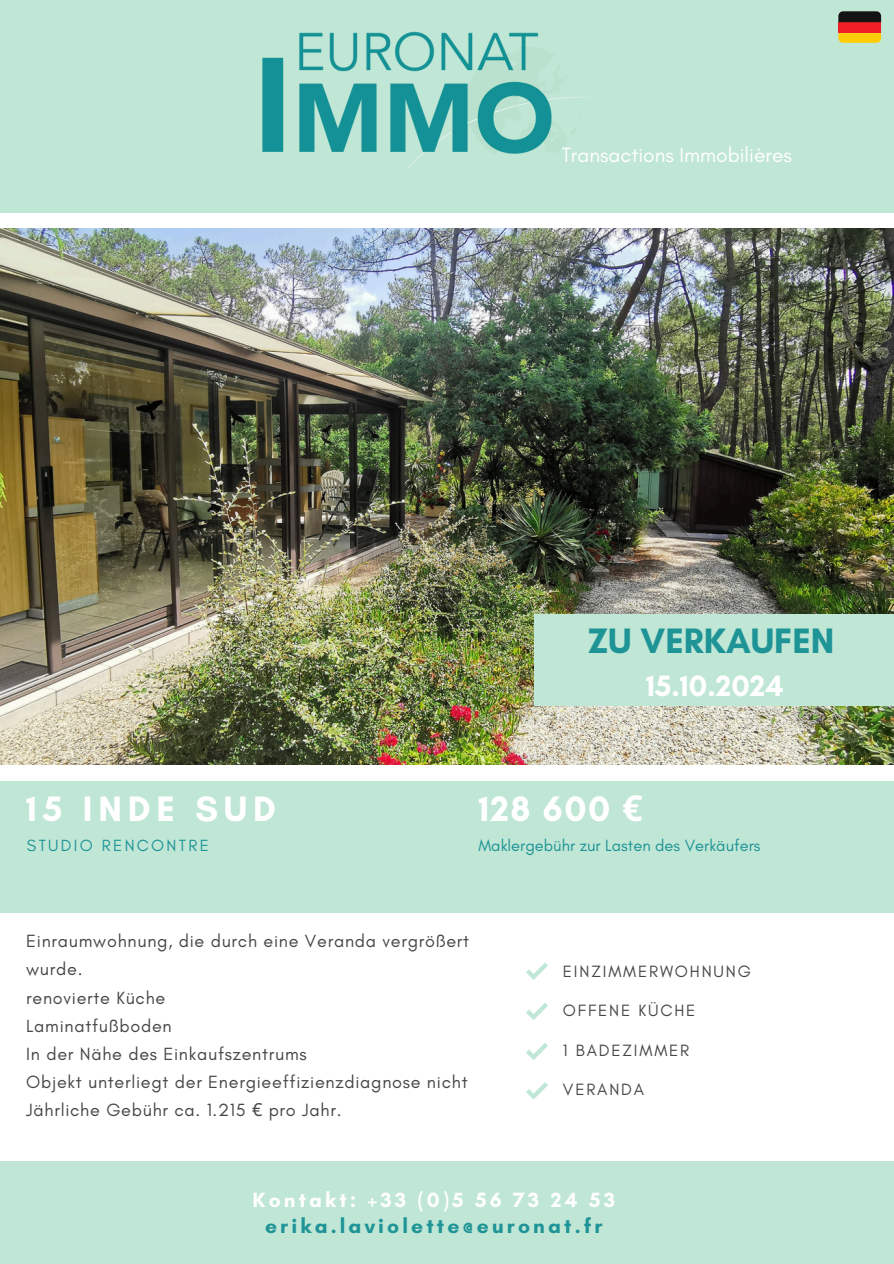
<style>
.page{position:relative;width:894px;height:1264px;background:#fff}
.page>*{position:absolute;margin:0;border:0;box-sizing:border-box;transform-origin:0 0}
.t1{font:700 36px "Glacial Indifference";letter-spacing:.16em;color:#fff}
.t2{font:700 36px "Glacial Indifference";color:#1e9496}
.t3{font:700 30px "Glacial Indifference";color:#fff}
.t4{font:700 21px/25.8px "Glacial Indifference";letter-spacing:.15em;color:#1e9496;text-align:center}
.t5{font:21px "Glacial Indifference";color:#fff}
.t6{font:18px/28.2px "Glacial Indifference";letter-spacing:.04em;color:#474747}
.t7{font:16.65px "Glacial Indifference";letter-spacing:.11em;color:#474747}
.t8{font:16.5px "Glacial Indifference";color:#1e9496}
.t9{font:16.5px "Glacial Indifference";letter-spacing:.14em;color:#1e9496}
.s1{font-family:"Noto Sans"}
.s2{color:#fff}
</style>
<div class="page">
<img style="left:0;top:228px;width:893px;height:536px">
<div style="left:0;top:0;width:893px;height:213px;background:#c0e6d6"></div>
<div style="left:0;top:1160px;width:893px;height:103px;background:#c0e6d6"></div>
<div style="left:534px;top:614px;width:359px;height:91px;background:#c0e6d6"></div>
<img style="left:262px;top:31px;width:322px;height:137px">
<div style="left:0;top:781px;width:893px;height:132px;background:#c0e6d6"></div>
<svg style="left:526px;top:963px;width:21px;height:17px"></svg>
<svg style="left:526px;top:1003px;width:21px;height:17px"></svg>
<svg style="left:526px;top:1043px;width:21px;height:17px"></svg>
<svg style="left:526px;top:1082px;width:21px;height:17px"></svg>
<svg style="left:838px;top:33px;width:42px;height:10px"></svg>
<div style="left:838px;top:22px;width:42px;height:11px;background:#ed1f24"></div>
<svg style="left:838px;top:11px;width:42px;height:11px"></svg>
<h2 class="t5" style="left:561px;top:142px;width:232px">Transactions Immobilières</h2>
<p class="t2" style="left:587px;top:619px;width:248px">ZU VERKAUFEN</p>
<p class="t3" style="left:646px;top:667px;width:139px">15.10.2024</p>
<p class="t1" style="left:26px;top:786px;width:251px">15 INDE SUD</p>
<h4 class="t9" style="left:27px;top:835px;width:183px">STUDIO RENCONTRE</h4>
<h1 class="t1" style="left:478px;top:786px;width:166px">128 600 <span class="s1">€</span></h1>
<h1 class="t8" style="left:478px;top:835px;width:283px">Maklergebühr zur Lasten des Verkäufers</h1>
<p class="t6" style="left:26px;top:926px;width:444px">Einraumwohnung, die durch eine Veranda vergrößert wurde.</p>
<p class="t6" style="left:26px;top:983px;width:141px">renovierte Küche</p>
<p class="t6" style="left:26px;top:1011px;width:147px">Laminatfußboden</p>
<p class="t6" style="left:26px;top:1039px;width:282px">In der Nähe des Einkaufszentrums</p>
<p class="t6" style="left:26px;top:1067px;width:443px">Objekt unterliegt der Energieeffizienzdiagnose nicht</p>
<p class="t6" style="left:26px;top:1095px;width:317px">Jährliche Gebühr ca. 1.215 <span class="s1">€</span> pro Jahr.</p>
<p class="t7" style="left:562px;top:961px;width:189px">EINZIMMERWOHNUNG</p>
<p class="t7" style="left:562px;top:1000px;width:134px">OFFENE KÜCHE</p>
<p class="t7" style="left:562px;top:1039px;width:128px">1 BADEZIMMER</p>
<p class="t7" style="left:562px;top:1079px;width:83px">VERANDA</p>
<h5 class="t4" style="left:252px;top:1186px;width:364px"><span class="s2">Kontakt: +33 (0)5 56 73 24 53 </span>erika.laviolette@euronat.fr</h5>
</div>
